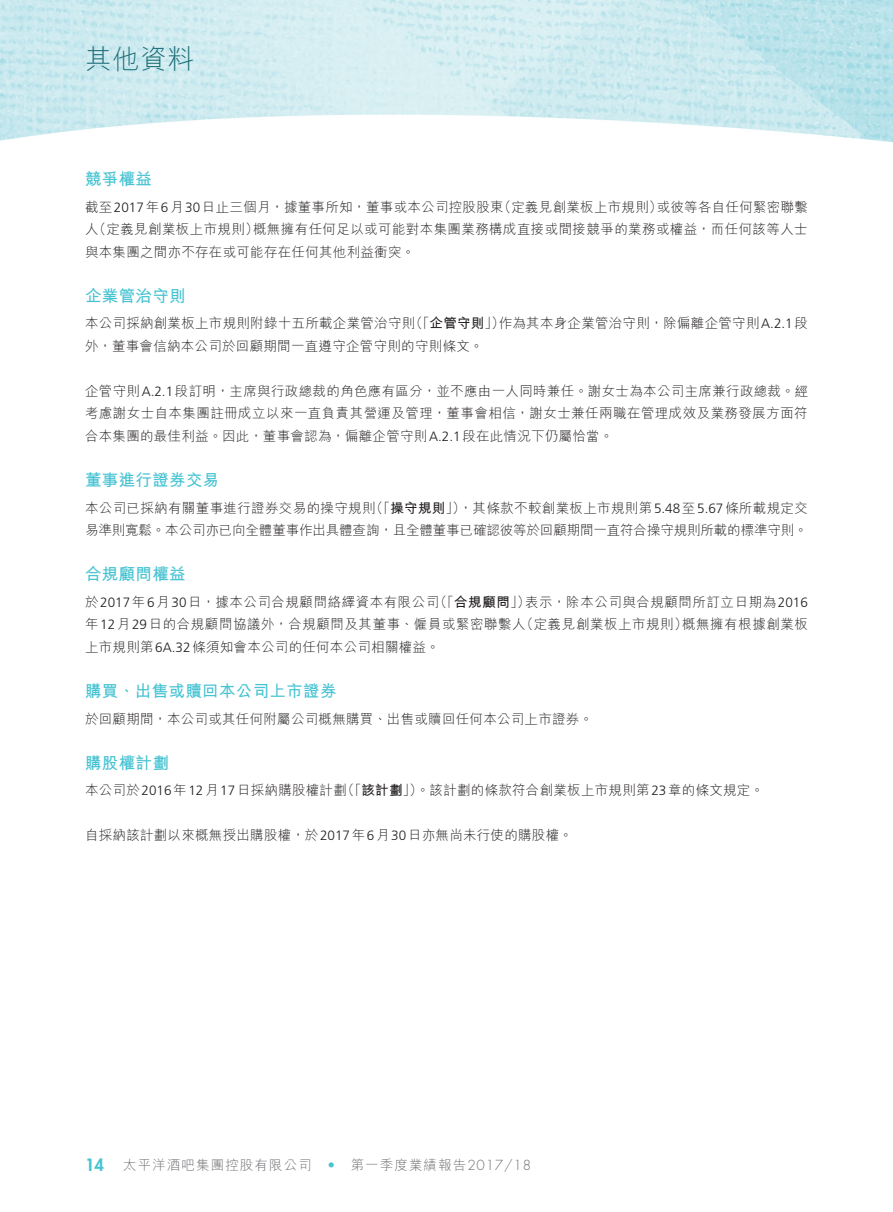
<style>
.page{position:relative;width:893px;height:1212px;background:#fff}
.page>*{position:absolute;margin:0;border:0;box-sizing:border-box;transform-origin:0 0}
.t1{font:300 27px "M Hei HK";color:#1c6d77}
._01_H1{font:700 16.5px "M Hei HK";letter-spacing:.02em;color:#47c3d2}
.t2{font:800 16.5px "Futura Std";color:#47c3d2}
._00_txt{font:300 13.5px/22.5px "M Hei HK";letter-spacing:.02em;color:#231f20}
._00_txt-2{font:300 13.5px/22.5px "M Hei HK";letter-spacing:.04em;color:#231f20}
._00_txt-3{font:300 13.5px/22.5px "M Hei HK";letter-spacing:-.01em;color:#231f20}
.t3{font:300 13.5px "M Hei HK";letter-spacing:.08em;color:#6c6d70}
.t4{font:300 13.5px "Futura Std";color:#47c3d2}
.s1{font-family:"Frutiger LT Std"}
.s2{font-weight:700}
.s3{font-family:"Futura Std"}
</style>
<div class="page">
<img style="left:0;top:0;width:893px;height:143px">
<h1 class="t1" style="left:85px;top:45px;width:111px">其他資料</h1>
<p class="_01_H1" style="left:85px;top:167px;width:68px">競爭權益</p>
<p class="_00_txt" style="left:498px;top:195px;width:166px">（定義見創業板上市規則）</p>
<p class="_00_txt" style="left:253px;top:195px;width:556px;text-indent:-168px">截至<span class="s1">2017</span>年<span class="s1">6</span>月<span class="s1">30</span>日止三個月，據董事所知，董事或本公司控股股東<br>概無擁有任何足以或可能對本集團業務構成直接或間接競爭的業務或權益，而任何該等人士</p>
<p class="_00_txt" style="left:657px;top:195px;width:153px">或彼等各自任何緊密聯繫</p>
<p class="_00_txt" style="left:85px;top:218px;width:331px">（人定義見創業板上市規則）<br>與本集團之間亦不存在或可能存在任何其他利益衝突。</p>
<p class="_01_H1" style="left:85px;top:283px;width:102px">企業管治守則</p>
<p class="_00_txt" style="left:409px;top:312px;width:97px">（「<span class="s2">企管守則</span>」）</p>
<p class="_00_txt" style="left:85px;top:312px;width:400px">本公司採納創業板上市規則附錄十五所載企業管治守則<br>外，董事會信納本公司於回顧期間一直遵守企管守則的守則條文。</p>
<p class="_00_txt" style="left:85px;top:379px;width:725px;text-align:justify">企管守則<span class="s1">A.2.1</span>段訂明，主席與行政總裁的角色應有區分，並不應由一人同時兼任。謝女士為本公司主席兼行政總裁。經考慮謝女士自本集團註冊成立以來一直負責其營運及管理，董事會相信，謝女士兼任兩職在管理成效及業務發展方面符合本集團的最佳利益。因此，董事會認為，偏離企管守則<span class="s1">A.2.1</span>段在此情況下仍屬恰當。</p>
<p class="_01_H1" style="left:85px;top:468px;width:136px">董事進行證券交易</p>
<p class="_00_txt" style="left:459px;top:496px;width:350px">，其條款不較創業板上市規則第<span class="s1">5.48</span>至<span class="s1">5.67</span>條所載規定交</p>
<p class="_00_txt" style="left:499px;top:312px;width:311px">作為其本身企業管治守則，除偏離企管守則<span class="s1">A.2.1</span>段</p>
<p class="_00_txt" style="left:370px;top:496px;width:97px">（「<span class="s2">操守規則</span>」）</p>
<p class="_00_txt-3" style="left:85px;top:496px;width:724px">本公司已採納有關董事進行證券交易的操守規則<br>易準則寬鬆。本公司亦已向全體董事作出具體查詢，且全體董事已確認彼等於回顧期間一直符合操守規則所載的標準守則。</p>
<p class="_01_H1" style="left:85px;top:562px;width:102px">合規顧問權益</p>
<p class="_00_txt-2" style="left:525px;top:590px;width:284px">表示，除本公司與合規顧問所訂立日期為<span class="s1">2016</span></p>
<p class="_00_txt" style="left:434px;top:590px;width:98px">（「<span class="s2">合規顧問</span>」）</p>
<p class="_00_txt-2" style="left:85px;top:590px;width:356px">於<span class="s1">2017</span>年<span class="s1">6</span>月<span class="s1">30</span>日，據本公司合規顧問絡繹資本有限公司</p>
<p class="_00_txt-2" style="left:682px;top:613px;width:127px">概無擁有根據創業板</p>
<p class="_00_txt-2" style="left:520px;top:613px;width:169px">（定義見創業板上市規則）</p>
<p class="_00_txt-2" style="left:85px;top:613px;width:442px">年<span class="s1">12</span>月<span class="s1">29</span>日的合規顧問協議外，合規顧問及其董事、僱員或緊密聯繫人上市規則第 <span class="s1">A6 .32</span>條須知會本公司的任何本公司相關權益。</p>
<p class="_01_H1" style="left:85px;top:679px;width:253px">購買、出售或贖回本公司上市證券</p>
<p class="_00_txt" style="left:85px;top:707px;width:509px">於回顧期間，本公司或其任何附屬公司概無購買、出售或贖回任何本公司上市證券。</p>
<p class="_01_H1" style="left:85px;top:750px;width:85px">購股權計劃</p>
<p class="_00_txt" style="left:341px;top:779px;width:424px">（「<span class="s2">該計劃</span>」）。該計劃的條款符合創業板上市規則第<span class="s1">23</span>章的條文規定。</p>
<p class="_00_txt" style="left:85px;top:779px;width:263px">本公司於<span class="s1">2016</span>年<span class="s1">12</span>月<span class="s1">17</span>日採納購股權計劃</p>
<p class="_00_txt" style="left:85px;top:824px;width:489px">自採納該計劃以來概無授出購股權，於<span class="s1">2017</span>年<span class="s1">6</span>月<span class="s1">30</span>日亦無尚未行使的購股權。</p>
<p class="t2" style="left:85px;top:1155px;width:21px">14</p>
<p class="t3" style="left:123px;top:1158px;width:190px">太平洋酒吧集團控股有限公司</p>
<p class="t4" style="left:327px;top:1157px;width:10px">•</p>
<p class="t3" style="left:351px;top:1158px;width:182px">第一季度業績報告<span class="s3">2017/18</span></p>
</div>
